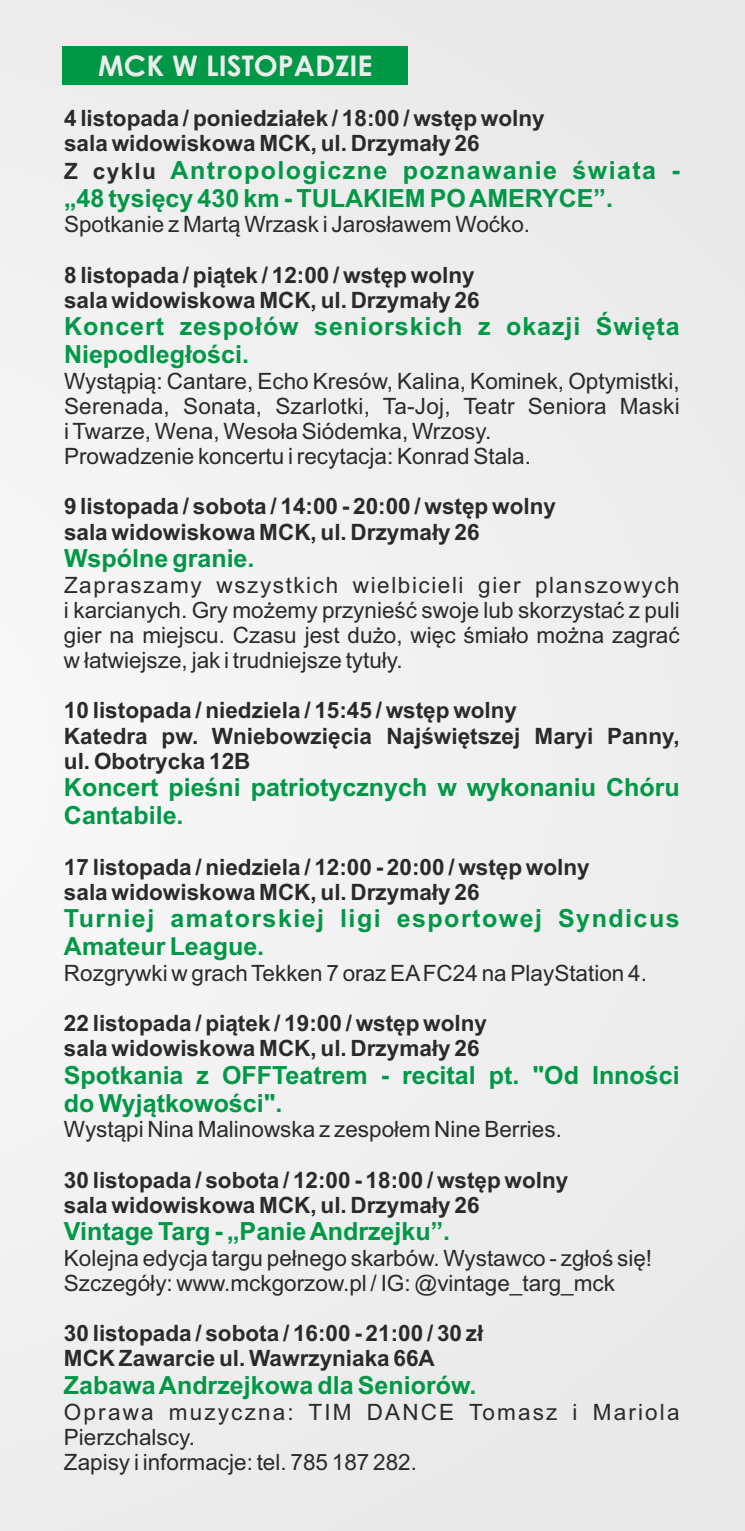
<style>
.page{position:relative;width:745px;height:1531px;background:#fff}
.page>*{position:absolute;margin:0;border:0;box-sizing:border-box;transform-origin:0 0}
.t1{font:700 28.5px "Century Gothic";color:#ebecec}
.t2{font:700 25px/28px "Arial";color:#009846}
.t3{font:700 25px/28px "Arial";letter-spacing:.055em;color:#009846}
.t4{font:700 25px/28px "Arial";letter-spacing:.035em;color:#009846}
.t5{font:700 25px/28px "Arial";letter-spacing:.06em;color:#009846}
.t6{font:22.5px/25.2px "Arial";color:#2b2a29}
.t7{font:700 22.5px/25.2px "Arial";color:#2b2a29}
.s1{font-size:22.5px;color:#2b2a29}
</style>
<div class="page">
<div style="left:0;top:0;width:744px;height:1531px;background:#efefef"></div>
<div style="left:62px;top:46px;width:345px;height:39px;background:#009846"></div>
<p class="t1" style="left:98px;top:54px;width:276px">MCK W LISTOPADZIE</p>
<p class="t7" style="left:64px;top:108px;width:482px">4 listopada / poniedziałek / 18:00 / wstęp wolny sala widowiskowa MCK, ul. Drzymały 26</p>
<p class="t3" style="left:64px;top:158px;width:616px"><span class="s1">Z cyklu</span> Antropologiczne poznawanie świata - „48 tysięcy 430 km - TULAKIEM PO AMERYCE”.</p>
<p class="t6" style="left:64px;top:214px;width:467px">Spotkanie z Martą Wrzask i Jarosławem Woćko.</p>
<p class="t7" style="left:64px;top:264px;width:417px">8 listopada / piątek / 12:00 / wstęp wolny sala widowiskowa MCK, ul. Drzymały 26</p>
<p class="t4" style="left:64px;top:315px;width:616px">Koncert zespołów seniorskich z okazji Święta<br>Niepodległości.</p>
<p class="t6" style="left:64px;top:370px;width:617px">Wystąpią: Cantare, Echo Kresów, Kalina, Kominek, Optymistki, Serenada, Sonata, Szarlotki, Ta-Joj, Teatr Seniora Maski i Twarze, Wena, Wesoła Siódemka, Wrzosy.<br>Prowadzenie koncertu i recytacja: Konrad Stala.</p>
<p class="t7" style="left:64px;top:496px;width:493px">9 listopada / sobota / 14:00 - 20:00 / wstęp wolny sala widowiskowa MCK, ul. Drzymały 26</p>
<p class="t2" style="left:64px;top:546px;width:192px">Wspólne granie.</p>
<p class="t6" style="left:64px;top:574px;width:616px;text-align:justify">Zapraszamy wszystkich wielbicieli gier planszowych i karcianych. Gry możemy przynieść swoje lub skorzystać z puli gier na miejscu. Czasu jest dużo, więc śmiało można zagrać w łatwiejsze, jak i trudniejsze tytuły.</p>
<p class="t7" style="left:64px;top:700px;width:616px">10 listopada / niedziela / 15:45 / wstęp wolny<br>Katedra pw. Wniebowzięcia Najświętszej Maryi Panny, ul. Obotrycka 12B</p>
<p class="t2" style="left:64px;top:775px;width:617px">Koncert pieśni patriotycznych w wykonaniu Chóru<br>Cantabile.</p>
<p class="t7" style="left:64px;top:856px;width:527px">17 listopada / niedziela / 12:00 - 20:00 / wstęp wolny sala widowiskowa MCK, ul. Drzymały 26</p>
<p class="t5" style="left:64px;top:907px;width:616px">Turniej amatorskiej ligi esportowej Syndicus<br>Amateur League.</p>
<p class="t6" style="left:64px;top:962px;width:584px">Rozgrywki w grach Tekken 7 oraz EAFC24 na PlayStation 4.</p>
<p class="t7" style="left:64px;top:1013px;width:424px">22 listopada / piątek / 19:00 / wstęp wolny sala widowiskowa MCK, ul. Drzymały 26</p>
<p class="t2" style="left:64px;top:1063px;width:617px">Spotkania z OFFTeatrem - recital pt. "Od Inności do Wyjątkowości".</p>
<p class="t6" style="left:64px;top:1119px;width:499px">Wystąpi Nina Malinowska z zespołem Nine Berries.</p>
<p class="t7" style="left:64px;top:1169px;width:505px">30 listopada / sobota / 12:00 - 18:00 / wstęp wolny sala widowiskowa MCK, ul. Drzymały 26</p>
<p class="t2" style="left:64px;top:1220px;width:387px">Vintage Targ - „Panie Andrzejku”.</p>
<p class="t6" style="left:64px;top:1247px;width:589px">Kolejna edycja targu pełnego skarbów. Wystawco - zgłoś się!<br>Szczegóły: www.mckgorzow.pl / IG: @vintage_targ_mck</p>
<p class="t7" style="left:64px;top:1323px;width:420px">30 listopada / sobota / 16:00 - 21:00 / 30 zł<br>MCK Zawarcie ul. Wawrzyniaka 66A</p>
<p class="t2" style="left:64px;top:1373px;width:414px">Zabawa Andrzejkowa dla Seniorów.</p>
<p class="t6" style="left:64px;top:1401px;width:616px">Oprawa muzyczna: TIM DANCE Tomasz i Mariola<br>Pierzchalscy.<br>Zapisy i informacje: tel. 785 187 282.</p>
</div>
